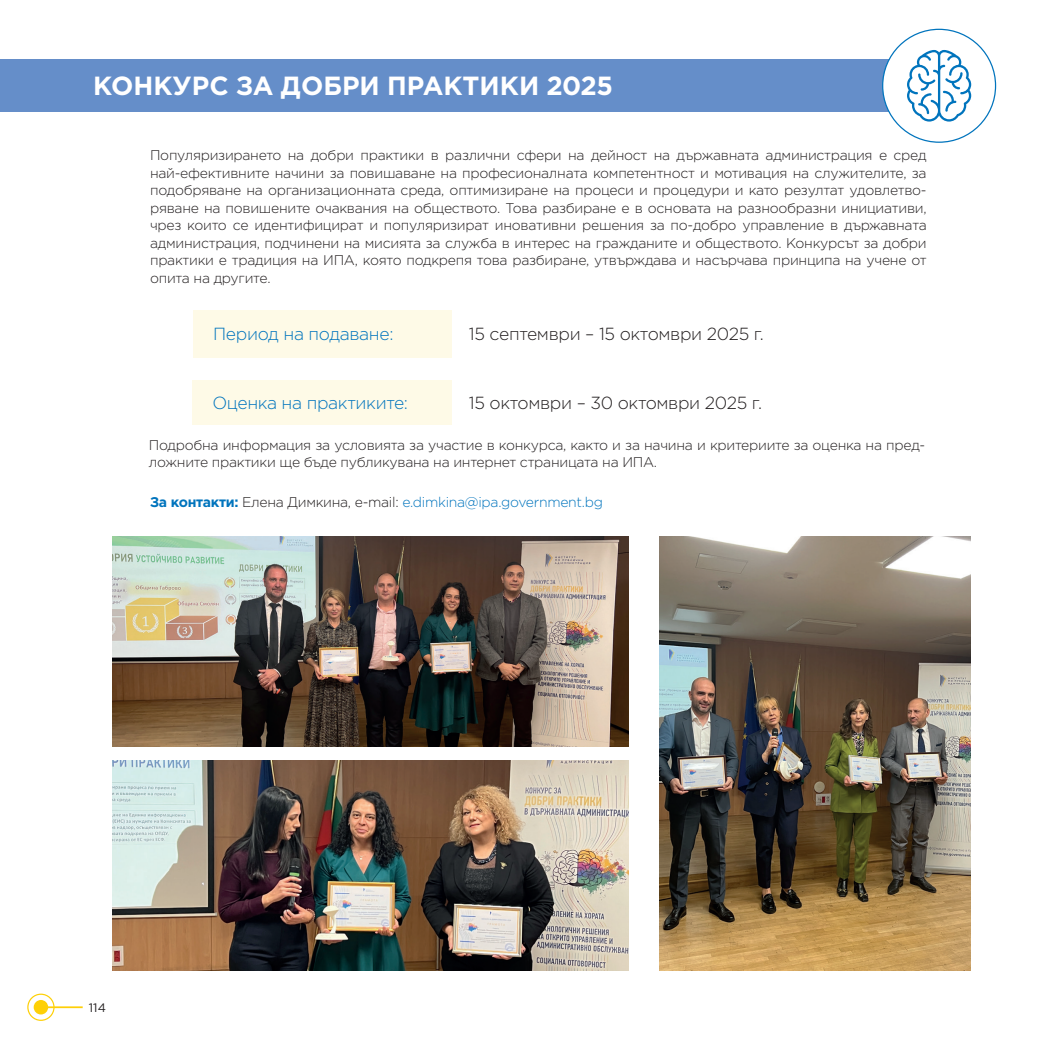
<style>
.page{position:relative;width:1042px;height:1042px;background:#fff}
.page>*{position:absolute;margin:0;border:0;box-sizing:border-box;transform-origin:0 0}
.t1{font:700 26.25px "Gotham Pro";color:#fff}
.t2{font:300 17.5px "Gotham Pro";letter-spacing:-.02em;color:#231f20}
.t3{font:300 17.5px "Gotham Pro";letter-spacing:-.02em;color:#0074bd}
.t4{font:300 14px/17.5px "Gotham Pro";letter-spacing:-.02em;color:#231f20;text-align:justify}
.t5{font:300 14px "Gotham Pro";letter-spacing:-.02em;color:#0074bd}
.t6{font:12.25px "Gotham Pro";color:#231f20}
.s1{font-weight:700}
.s2{color:#231f20}
</style>
<div class="page">
<svg style="left:27px;top:993px;width:28px;height:28px"></svg>
<hr style="left:41px;top:1006px;width:42px;height:2px;background:#fecf07">
<div style="left:0;top:60px;width:963px;height:52px;background:#658ec9"></div>
<div style="left:193px;top:310px;width:259px;height:47px;background:#fefae7"></div>
<svg style="left:882px;top:29px;width:114px;height:114px"></svg>
<div style="left:192px;top:380px;width:260px;height:44px;background:#fefae7"></div>
<img style="left:112px;top:760px;width:517px;height:211px">
<img style="left:659px;top:536px;width:311px;height:435px">
<img style="left:112px;top:536px;width:517px;height:211px">
<h1 class="t1" style="left:93px;top:71px;width:521px">КОНКУРС ЗА ДОБРИ ПРАКТИКИ 2025</h1>
<p class="t4" style="left:150px;top:147px;width:778px">Популяризирането на добри практики в различни сфери на дейност на държавната администрация е сред най-ефективните начини за повишаване на професионалната компетентност и мотивация на служителите, за подобряване на организационната среда, оптимизиране на процеси и процедури и като резултат удовлетво&shy;ряване на повишените очаквания на обществото. Това разбиране е в основата на разнообразни инициативи, чрез които се идентифицират и популяризират иновативни решения за по-добро управление в държавната администрация, подчинени на мисията за служба в интерес на гражданите и обществото. Конкурсът за добри практики е традиция на ИПА, която подкрепя това разбиране, утвърждава и насърчава принципа на учене от опита на другите.</p>
<p class="t3" style="left:213px;top:324px;width:182px">Период на подаване:</p>
<p class="t3" style="left:212px;top:393px;width:197px">Оценка на практиките:</p>
<p class="t2" style="left:469px;top:324px;width:297px">15 септември – 15 октомври 2025 г.</p>
<p class="t2" style="left:469px;top:393px;width:295px">15 октомври – 30 октомври 2025 г.</p>
<p class="t4" style="left:149px;top:436px;width:778px">Подробна информация за условията за участие в конкурса, както и за начина и критериите за оценка на пред&shy;ложните практики ще бъде публикувана на интернет страницата на ИПА.</p>
<p class="t5" style="left:150px;top:494px;width:454px"><span class="s1">За контакти:</span> <span class="s2">Елена Димкина, е-mail:</span> e.dimkina@ipa.government.bg</p>
<p class="t6" style="left:89px;top:1000px;width:18px">114</p>
</div>
